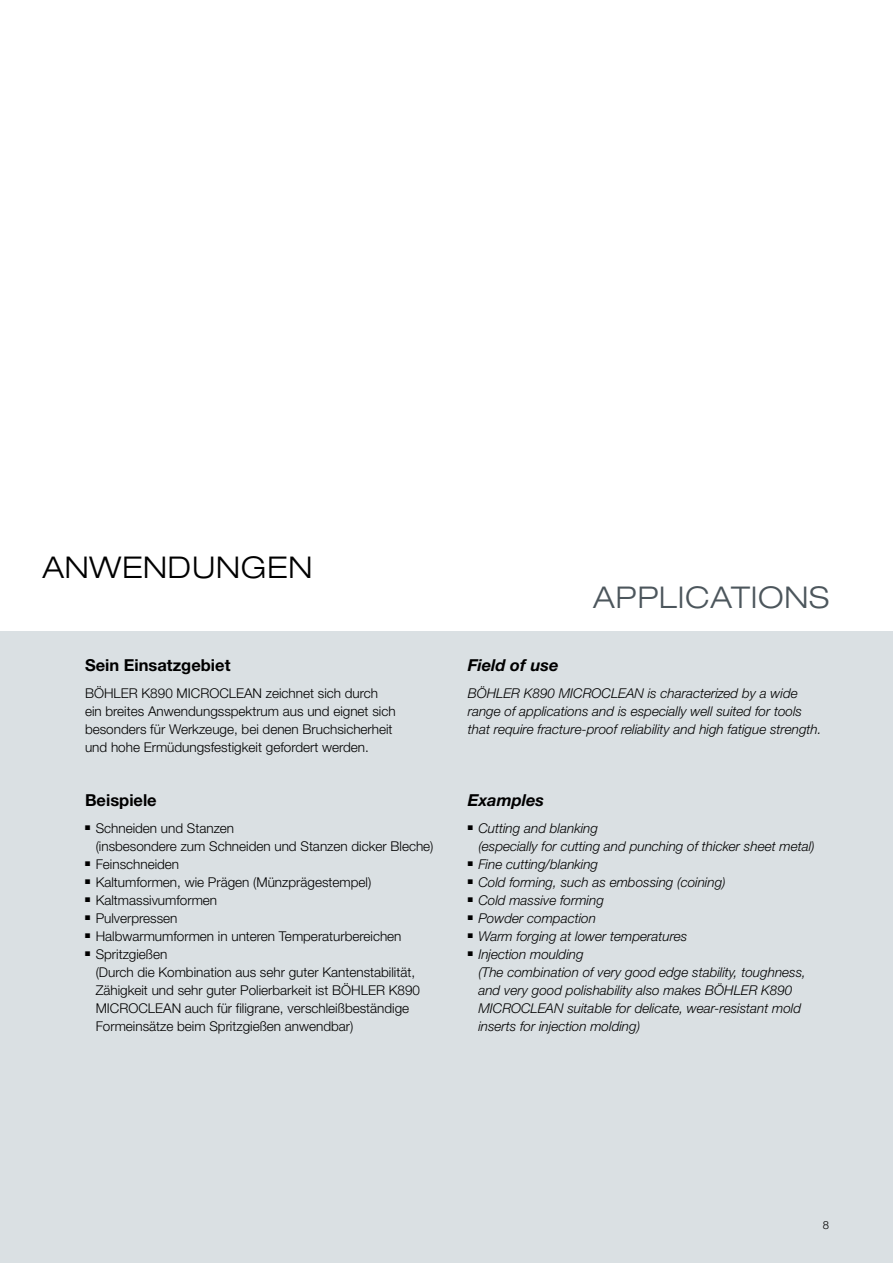
<style>
.page{position:relative;width:893px;height:1263px;background:#fff}
.page>*{position:absolute;margin:0;border:0;box-sizing:border-box;transform-origin:0 0}
.t1{font:300 expanded 30px "Helvetica Neue LT Std";letter-spacing:.025em;color:#4c565c}
.t2{font:300 expanded 30px "Helvetica Neue LT Std";letter-spacing:.025em;color:#000}
.t3{font:700 16.5px "Helvetica Neue LT Std";color:#000}
.t4{font:italic 700 16.5px "Helvetica Neue LT Std";color:#000}
.t5{font:300 13.5px/18px "Helvetica Neue LT Std";color:#000}
.t6{font:italic 300 13.5px/18px "Helvetica Neue LT Std";color:#000}
.t7{font:300 11.25px "Helvetica Neue LT Std";color:#000}
</style>
<div class="page">
<div style="left:0;top:631px;width:893px;height:632px;background:#dae0e3"></div>
<h1 class="t2" style="left:43px;top:549px;width:271px">ANWENDUNGEN</h1>
<p class="t3" style="left:85px;top:655px;width:147px">Sein Einsatzgebiet</p>
<p class="t5" style="left:85px;top:684px;width:312px">BÖHLER K890 MICROCLEAN zeichnet sich durch ein breites Anwendungsspektrum aus und eignet sich besonders für Werkzeuge, bei denen Bruchsicherheit und hohe Ermüdungsfestigkeit gefordert werden.</p>
<p class="t3" style="left:85px;top:790px;width:73px">Beispiele</p>
<p class="t5" style="left:96px;top:819px;width:339px;text-indent:-11px">■ Schneiden und Stanzen<br>(insbesondere zum Schneiden und Stanzen dicker Bleche)</p>
<p class="t5" style="left:85px;top:855px;width:96px">■ Feinschneiden</p>
<p class="t5" style="left:85px;top:873px;width:288px">■ Kaltumformen, wie Prägen (Münzprägestempel)</p>
<p class="t5" style="left:85px;top:891px;width:134px">■ Kaltmassivumformen</p>
<p class="t5" style="left:85px;top:909px;width:94px">■ Pulverpressen</p>
<p class="t5" style="left:85px;top:927px;width:318px">■ Halbwarmumformen in unteren Temperaturbereichen</p>
<p class="t5" style="left:96px;top:945px;width:326px;text-indent:-11px">■ Spritzgießen<br>(Durch die Kombination aus sehr guter Kantenstabilität, Zähigkeit und sehr guter Polierbarkeit ist BÖHLER K890<br>MICROCLEAN auch für filigrane, verschleißbeständige Formeinsätze beim Spritzgießen anwendbar)</p>
<h1 class="t1" style="left:593px;top:579px;width:238px">APPLICATIONS</h1>
<p class="t4" style="left:468px;top:655px;width:92px">Field of use</p>
<p class="t6" style="left:468px;top:684px;width:355px">BÖHLER K890 MICROCLEAN is characterized by a wide range of applications and is especially well suited for tools that require fracture-proof reliability and high fatigue strength.</p>
<p class="t4" style="left:468px;top:790px;width:78px">Examples</p>
<p class="t6" style="left:478px;top:819px;width:338px;text-indent:-11px">■ Cutting and blanking<br>(especially for cutting and punching of thicker sheet metal)</p>
<p class="t6" style="left:468px;top:855px;width:132px">■ Fine cutting/blanking</p>
<p class="t6" style="left:468px;top:873px;width:259px">■ Cold forming, such as embossing (coining)</p>
<p class="t6" style="left:468px;top:891px;width:138px">■ Cold massive forming</p>
<p class="t6" style="left:468px;top:909px;width:130px">■ Powder compaction</p>
<p class="t6" style="left:468px;top:927px;width:221px">■ Warm forging at lower temperatures</p>
<p class="t6" style="left:478px;top:945px;width:329px;text-indent:-11px">■ Injection moulding<br>(The combination of very good edge stability, toughness, and very good polishability also makes BÖHLER K890<br>MICROCLEAN suitable for delicate, wear-resistant mold inserts for injection molding)</p>
<p class="t7" style="left:823px;top:1217px;width:8px">8</p>
</div>
